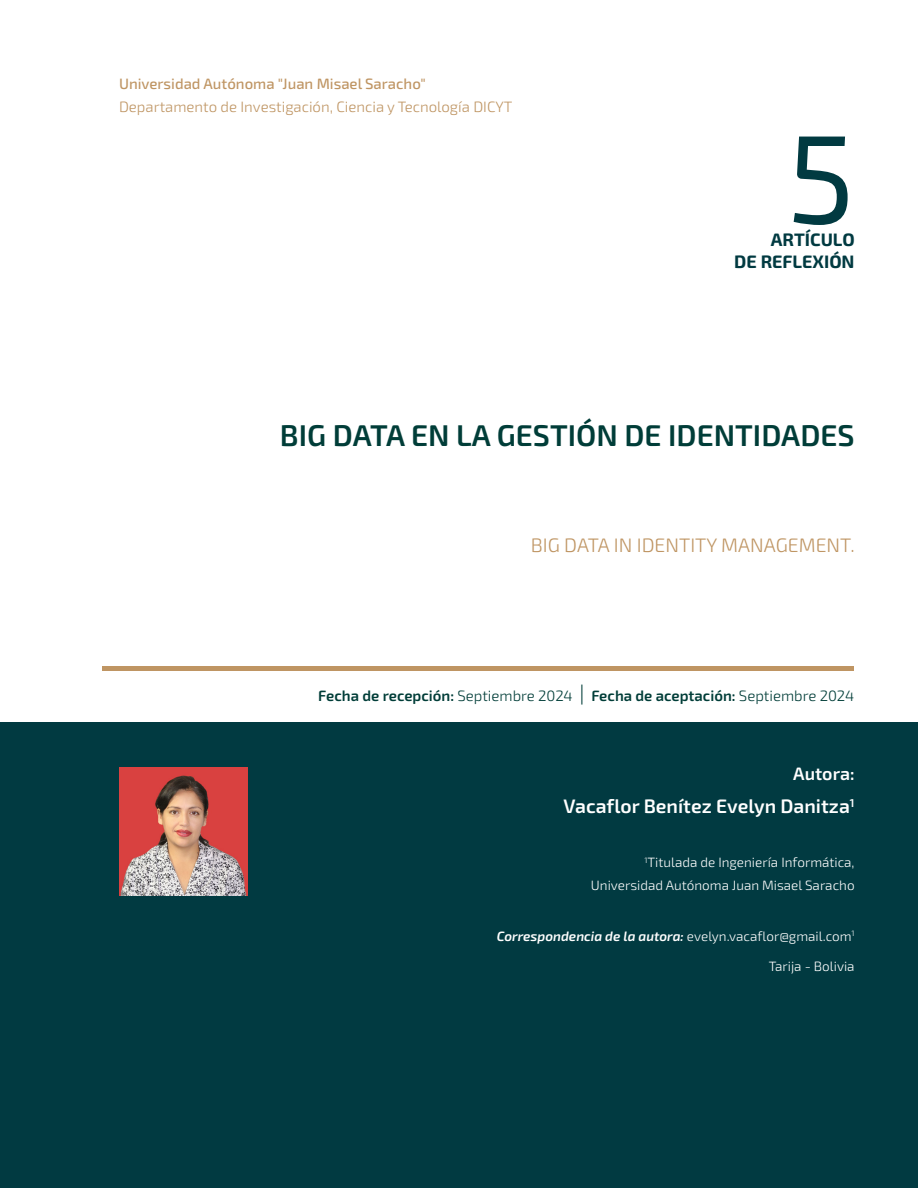
<style>
.page{position:relative;width:918px;height:1188px;background:#fff}
.page>*{position:absolute;margin:0;border:0;box-sizing:border-box;transform-origin:0 0}
.t1{font:126px "Exo 2";color:#013a41}
.t2{font:600 30px "Exo 2";color:#003d38}
.t3{font:600 19.5px "Exo 2";color:#fff}
.t4{font:300 19.5px "Exo 2";color:#bf9563}
.t5{font:700 18px "Exo 2";color:#013a41}
.t6{font:600 18px "Exo 2";color:#fff}
.t7{font:600 15px "Exo 2";color:#003d38}
.t8{font:300 15px "Exo 2";color:#bf9563}
.t9{font:500 15px "Exo 2";color:#bf9563}
.t10{font:300 13.5px/22.5px "Exo 2";color:#fff;text-align:right}
.t11{font:italic 600 13.5px "Exo 2";color:#fff}
.s1{font-weight:300}
.s2{font-weight:300;font-size:21px}
.s3{font-weight:300;font-style:normal}
</style>
<div class="page">
<div style="left:0;top:723px;width:918px;height:465px;background:#013a41"></div>
<div style="left:102px;top:666px;width:752px;height:5px;background:#bf9563"></div>
<img style="left:119px;top:767px;width:128px;height:128px">
<p class="t9" style="left:119px;top:75px;width:308px">Universidad Autónoma "Juan Misael Saracho"</p>
<p class="t8" style="left:119px;top:98px;width:395px">Departamento de Investigación, Ciencia y Tecnología DICYT</p>
<h1 class="t1" style="left:787px;top:106px;width:69px">5</h1>
<h3 class="t5" style="left:734px;top:251px;width:122px">DE REFLEXIÓN</h3>
<h3 class="t5" style="left:771px;top:229px;width:85px">ARTÍCULO</h3>
<h2 class="t2" style="left:280px;top:417px;width:576px">BIG DATA EN LA GESTIÓN DE IDENTIDADES</h2>
<h3 class="t4" style="left:531px;top:534px;width:325px">BIG DATA IN IDENTITY MANAGEMENT.</h3>
<p class="t7" style="left:318px;top:687px;width:537px">Fecha de recepción: <span class="s1">Septiembre 2024</span> <span class="s2">|</span> Fecha de aceptación: <span class="s1">Septiembre 2024</span></p>
<h3 class="t6" style="left:793px;top:763px;width:63px">Autora:</h3>
<h3 class="t3" style="left:564px;top:795px;width:293px">Vacaflor Benítez Evelyn Danitza<sup>1</sup></h3>
<p class="t10" style="left:591px;top:851px;width:265px"><sup>1</sup>Titulada de Ingeniería Informática,<br>Universidad Autónoma Juan Misael Saracho</p>
<p class="t11" style="left:497px;top:928px;width:359px">Correspondencia de la autora: <span class="s3">evelyn.vacaflor@gmail.com</span><sup>1</sup></p>
<p class="t10" style="left:769px;top:955px;width:87px">Tarija - Bolivia</p>
</div>
